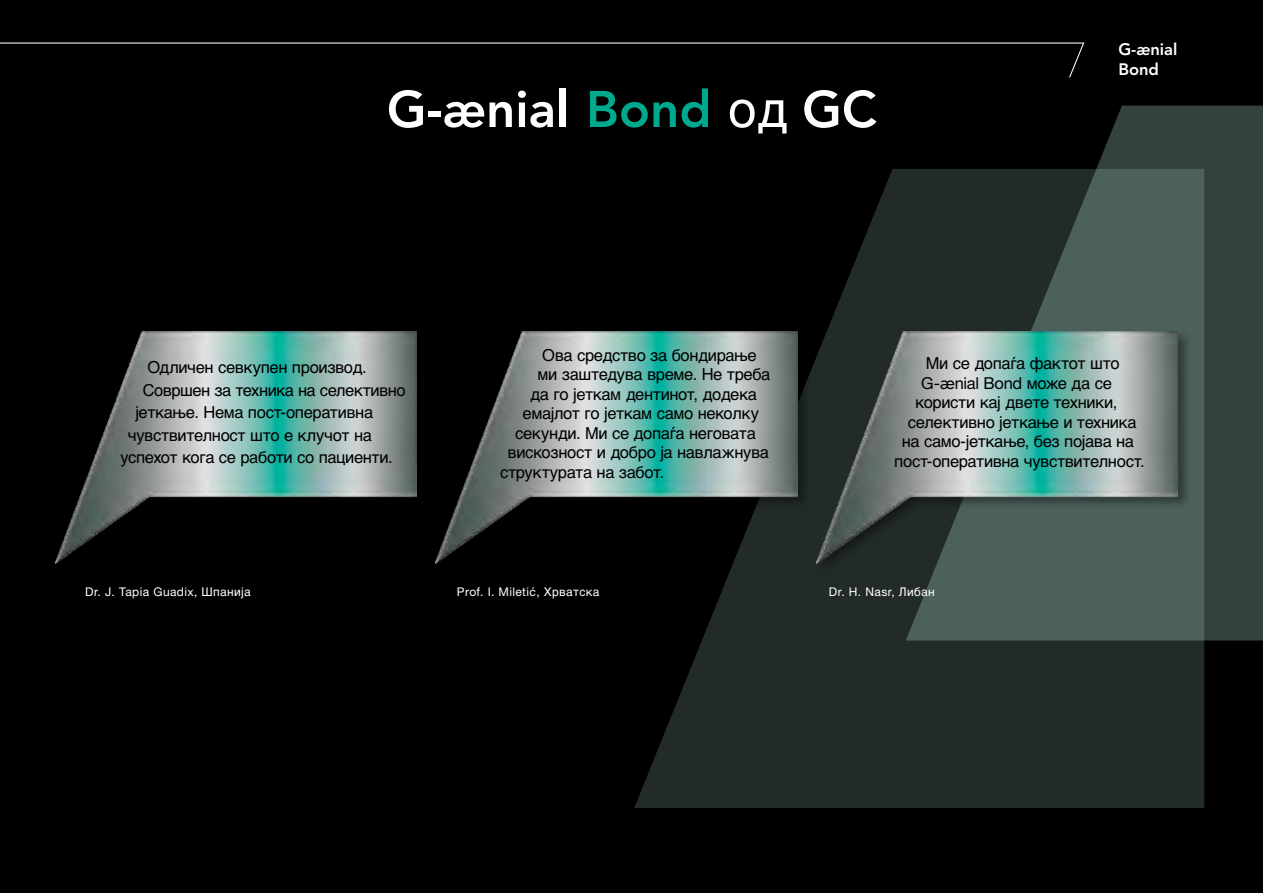
<style>
.page{position:relative;width:1263px;height:893px;background:#000}
.page>*{position:absolute;margin:0;border:0;box-sizing:border-box;transform-origin:0 0}
.t1{font:800 51px "Avenir";color:#fff}
.t2{font:16.5px/19.5px "Helvetica Cyrillic Upright";letter-spacing:-.025em;color:#000;text-align:center}
.t3{font:16.5px "Helvetica Neue X";letter-spacing:-.02em;color:#000}
.t4{font:800 16.5px/19.8px "Avenir";color:#fff}
.t5{font:12px "Helvetica Neue X";letter-spacing:.035em;color:#fff}
.s1{color:#00a88e}
.s2{font-family:"Helvetica Cyrillic Upright";font-weight:400}
.s3{font-family:"Avenir";font-size:18px}
.s4{font-family:"Helvetica Cyrillic Upright"}
</style>
<div class="page">
<svg style="left:634px;top:169px;width:570px;height:639px;fill:#222b29"></svg>
<svg style="left:906px;top:106px;width:357px;height:534px;background:#33403e"></svg>
<img style="left:55px;top:332px;width:361px;height:231px">
<div style="left:434px;top:329px;width:378px;height:247px;background:#000;opacity:.4"></div>
<img style="left:436px;top:332px;width:361px;height:231px">
<div style="left:815px;top:329px;width:377px;height:247px;background:#000;opacity:.4"></div>
<img style="left:816px;top:332px;width:362px;height:231px">
<svg style="left:0;top:42px;width:1085px;height:36px"></svg>
<svg style="left:55px;top:332px;width:18px;height:204px"></svg>
<h1 class="t1" style="left:387px;top:79px;width:491px">G-≥nial <span class="s1">Bond</span> <span class="s2">od</span> GC</h1>
<p class="t4" style="left:1118px;top:40px;width:61px">G-≥nial<br>Bond</p>
<p class="t2" style="left:147px;top:358px;width:221px">Odliüen sevkupen proizvod.</p>
<p class="t2" style="left:143px;top:380px;width:264px">Sovrπen za tehnika na selektivno</p>
<p class="t2" style="left:135px;top:403px;width:239px">jetkawe. Nema post-operativna</p>
<p class="t2" style="left:128px;top:425px;width:246px">üuvstvitelnost πto e kluüot na</p>
<p class="t2" style="left:120px;top:448px;width:274px">uspehot koga se raboti so pacienti.</p>
<p class="t2" style="left:542px;top:345px;width:216px">Ova sredstvo za bondirawe</p>
<p class="t2" style="left:538px;top:365px;width:234px">mi zaπteduva vreme. Ne treba</p>
<p class="t2" style="left:530px;top:384px;width:228px">da go jetkam dentinot, dodeka</p>
<p class="t2" style="left:523px;top:404px;width:238px">emajlot go jetkam samo nekolku</p>
<p class="t2" style="left:515px;top:423px;width:242px">sekundi. Mi se dopaya negovata</p>
<p class="t2" style="left:508px;top:443px;width:263px">viskoznost i dobro ja navlaænuva</p>
<p class="t2" style="left:500px;top:462px;width:166px">strukturata na zabot.</p>
<p class="t2" style="left:926px;top:354px;width:195px">Mi se dopaya faktot πto</p>
<p class="t3" style="left:921px;top:373px;width:192px">G-<span class="s3">≥</span>nial Bond <span class="s4">moæe da se</span></p>
<p class="t2" style="left:894px;top:393px;width:252px">koristi kaj dvete tehniki, selektivno jetkawe i tehnika na samo-jetkawe, bez pojava na post-operativna üuvstvitelnost.</p>
<p class="t5" style="left:85px;top:585px;width:167px">Dr. J. Tapia Guadix, <span class="s4">©panija</span></p>
<p class="t5" style="left:457px;top:585px;width:144px">Prof. I. MiletiÊ, <span class="s4">Hrvatska</span></p>
<p class="t5" style="left:829px;top:585px;width:108px">Dr. H. Nasr, <span class="s4">Liban</span></p>
</div>
